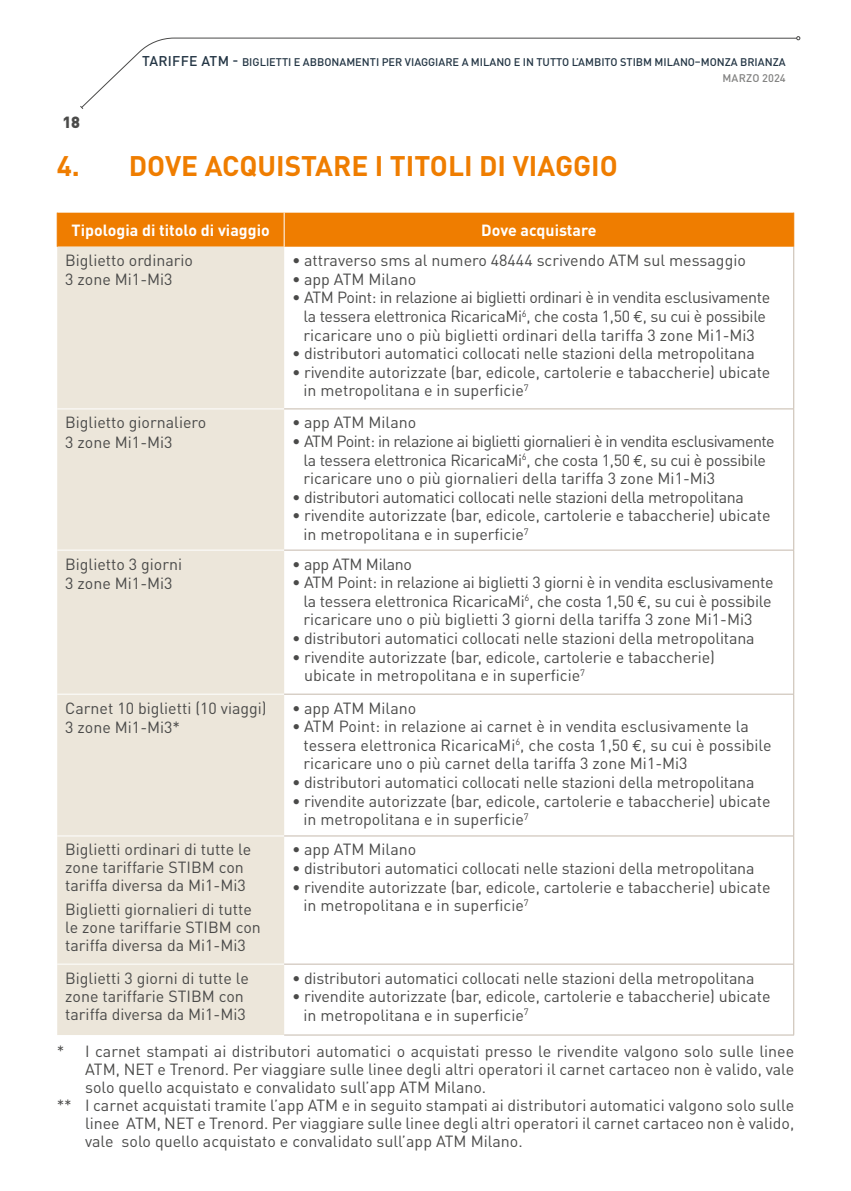
<style>
.page{position:relative;width:851px;height:1191px;background:#fff}
.page>*{position:absolute;margin:0;border:0;box-sizing:border-box;transform-origin:0 0}
.t1{font:700 28px "DIN Pro";color:#ef7d00}
.t2{font:16px/18.6px "DIN Pro";letter-spacing:-.005em;color:#4a4a49}
.t3{font:700 16px "DIN Pro";color:#fff}
.t4{font:900 16px "DIN Pro";color:#4a4a49}
.t5{font:500 11px "DIN Pro";color:#243645}
.t6{font:500 11px "DIN Pro";letter-spacing:.02em;color:#838382}
.s1{font-size:14px}
.s2{font-family:"Euro Mono"}
</style>
<div class="page">
<div style="left:58px;top:213px;width:735px;height:34px;background:#ef7d00"></div>
<div style="left:57px;top:247px;width:227px;height:788px;background:#ece6da"></div>
<hr style="left:283px;top:213px;width:1px;height:34px;background:#fff">
<hr style="left:57px;top:213px;width:1px;height:34px;background:#ef7d00">
<hr style="left:793px;top:213px;width:1px;height:34px;background:#ef7d00">
<hr style="left:57px;top:408px;width:227px;height:1px;background:#fff">
<hr style="left:57px;top:550px;width:227px;height:1px;background:#fff">
<hr style="left:57px;top:694px;width:227px;height:1px;background:#fff">
<hr style="left:57px;top:835px;width:227px;height:1px;background:#fff">
<hr style="left:57px;top:963px;width:227px;height:1px;background:#fff">
<hr style="left:793px;top:247px;width:1px;height:161px;background:#c5b9ac">
<hr style="left:284px;top:408px;width:510px;height:1px;background:#c5b9ac">
<hr style="left:793px;top:409px;width:1px;height:141px;background:#c5b9ac">
<hr style="left:284px;top:550px;width:510px;height:1px;background:#c5b9ac">
<hr style="left:793px;top:550px;width:1px;height:144px;background:#c5b9ac">
<hr style="left:284px;top:694px;width:510px;height:1px;background:#c5b9ac">
<hr style="left:793px;top:694px;width:1px;height:141px;background:#c5b9ac">
<hr style="left:284px;top:835px;width:510px;height:1px;background:#c5b9ac">
<hr style="left:793px;top:836px;width:1px;height:127px;background:#c5b9ac">
<hr style="left:284px;top:963px;width:510px;height:1px;background:#c5b9ac">
<hr style="left:793px;top:964px;width:1px;height:70px;background:#c5b9ac">
<hr style="left:284px;top:1034px;width:510px;height:1px;background:#c5b9ac">
<svg style="left:83px;top:37px;width:713px;height:69px"></svg>
<svg style="left:80px;top:105px;width:4px;height:4px"></svg>
<svg style="left:796px;top:36px;width:4px;height:4px"></svg>
<p class="t5" style="left:142px;top:53px;width:645px"><span class="s1">TARIFFE ATM -</span> BIGLIETTI E ABBONAMENTI PER VIAGGIARE A MILANO E IN TUTTO L’AMBITO STIBM MILANO–MONZA BRIANZA</p>
<p class="t4" style="left:62px;top:108px;width:19px">18</p>
<h1 class="t1" style="left:57px;top:142px;width:562px">4. DOVE ACQUISTARE I TITOLI DI VIAGGIO</h1>
<p class="t6" style="left:722px;top:69px;width:65px">MARZO 2024</p>
<p class="t3" style="left:72px;top:217px;width:200px">Tipologia di titolo di viaggio</p>
<p class="t3" style="left:481px;top:217px;width:117px">Dove acquistare</p>
<p class="t2" style="left:65px;top:249px;width:129px;line-height:19.2px">Biglietto ordinario<br>3 zone Mi1-Mi3</p>
<p class="t2" style="left:292px;top:249px;width:455px">• attraverso sms al numero 48444 scrivendo ATM sul messaggio</p>
<p class="t2" style="left:292px;top:268px;width:126px">• app ATM Milano</p>
<p class="t2" style="left:292px;top:287px;width:479px;text-align:center">• ATM Point: in relazione ai biglietti ordinari è in vendita esclusivamente la tessera elettronica RicaricaMi<sup>6</sup>, che costa 1,50 <span class="s2">€</span>, su cui è possibile ricaricare uno o più biglietti ordinari della tariffa 3 zone Mi1-Mi3</p>
<p class="t2" style="left:292px;top:342px;width:464px">• distributori automatici collocati nelle stazioni della metropolitana</p>
<p class="t2" style="left:303px;top:361px;width:468px;text-indent:-11px">• rivendite autorizzate (bar, edicole, cartolerie e tabaccherie) ubicate in metropolitana e in superficie<sup>7</sup></p>
<p class="t2" style="left:65px;top:411px;width:142px;line-height:19.2px">Biglietto giornaliero<br>3 zone Mi1-Mi3</p>
<p class="t2" style="left:292px;top:411px;width:125px">• app ATM Milano</p>
<p class="t2" style="left:303px;top:430px;width:472px;text-indent:-11px">• ATM Point: in relazione ai biglietti giornalieri è in vendita esclusivamente la tessera elettronica RicaricaMi<sup>6</sup>, che costa 1,50 <span class="s2">€</span>, su cui è possibile ricaricare uno o più giornalieri della tariffa 3 zone Mi1-Mi3</p>
<p class="t2" style="left:292px;top:486px;width:453px">• distributori automatici collocati nelle stazioni della metropolitana</p>
<p class="t2" style="left:303px;top:505px;width:468px;text-indent:-11px">• rivendite autorizzate (bar, edicole, cartolerie e tabaccherie) ubicate in metropolitana e in superficie<sup>7</sup></p>
<p class="t2" style="left:65px;top:552px;width:118px;line-height:19.2px">Biglietto 3 giorni<br>3 zone Mi1-Mi3</p>
<p class="t2" style="left:292px;top:553px;width:121px">• app ATM Milano</p>
<p class="t2" style="left:303px;top:571px;width:471px;text-align:justify;text-indent:-11px">• ATM Point: in relazione ai biglietti 3 giorni è in vendita esclusivamente la tessera elettronica RicaricaMi<sup>6</sup>, che costa 1,50 <span class="s2">€</span>, su cui è possibile ricaricare uno o più biglietti 3 giorni della tariffa 3 zone Mi1-Mi3</p>
<p class="t2" style="left:292px;top:627px;width:464px">• distributori automatici collocati nelle stazioni della metropolitana</p>
<p class="t2" style="left:304px;top:646px;width:412px;text-indent:-12px">• rivendite autorizzate (bar, edicole, cartolerie e tabaccherie) ubicate in metropolitana e in superficie<sup>7</sup></p>
<p class="t2" style="left:65px;top:696px;width:203px;line-height:19.2px">Carnet 10 biglietti (10 viaggi)<br>3 zone Mi1-Mi3*</p>
<p class="t2" style="left:292px;top:697px;width:126px">• app ATM Milano</p>
<p class="t2" style="left:303px;top:715px;width:469px;text-indent:-11px">• ATM Point: in relazione ai carnet è in vendita esclusivamente la tessera elettronica RicaricaMi<sup>6</sup>, che costa 1,50 <span class="s2">€</span>, su cui è possibile ricaricare uno o più carnet della tariffa 3 zone Mi1-Mi3</p>
<p class="t2" style="left:292px;top:771px;width:464px">• distributori automatici collocati nelle stazioni della metropolitana</p>
<p class="t2" style="left:303px;top:790px;width:468px;text-indent:-11px">• rivendite autorizzate (bar, edicole, cartolerie e tabaccherie) ubicate in metropolitana e in superficie<sup>7</sup></p>
<p class="t2" style="left:65px;top:839px;width:187px;line-height:18px">Biglietti ordinari di tutte le zone tariffarie STIBM con tariffa diversa da Mi1-Mi3</p>
<p class="t2" style="left:65px;top:898px;width:197px;line-height:18px">Biglietti giornalieri di tutte le zone tariffarie STIBM con tariffa diversa da Mi1-Mi3</p>
<p class="t2" style="left:292px;top:838px;width:126px">• app ATM Milano</p>
<p class="t2" style="left:292px;top:857px;width:464px">• distributori automatici collocati nelle stazioni della metropolitana</p>
<p class="t2" style="left:303px;top:876px;width:468px;text-indent:-11px">• rivendite autorizzate (bar, edicole, cartolerie e tabaccherie) ubicate in metropolitana e in superficie<sup>7</sup></p>
<p class="t2" style="left:65px;top:967px;width:185px;line-height:18px">Biglietti 3 giorni di tutte le zone tariffarie STIBM con tariffa diversa da Mi1-Mi3</p>
<p class="t2" style="left:292px;top:967px;width:464px">• distributori automatici collocati nelle stazioni della metropolitana</p>
<p class="t2" style="left:303px;top:985px;width:468px;text-indent:-11px">• rivendite autorizzate (bar, edicole, cartolerie e tabaccherie) ubicate in metropolitana e in superficie<sup>7</sup></p>
<p class="t2" style="left:57px;top:1040px;width:739px">* I carnet stampati ai distributori automatici o acquistati presso le rivendite valgono solo sulle linee</p>
<p class="t2" style="left:85px;top:1058px;width:710px">ATM, NET e Trenord. Per viaggiare sulle linee degli altri operatori il carnet cartaceo non è valido, vale</p>
<p class="t2" style="left:85px;top:1076px;width:402px">solo quello acquistato e convalidato sull’app ATM Milano.</p>
<p class="t2" style="left:57px;top:1094px;width:739px">** I carnet acquistati tramite l’app ATM e in seguito stampati ai distributori automatici valgono solo sulle</p>
<p class="t2" style="left:85px;top:1112px;width:710px">linee ATM, NET e Trenord. Per viaggiare sulle linee degli altri operatori il carnet cartaceo non è valido,</p>
<p class="t2" style="left:85px;top:1130px;width:439px">vale solo quello acquistato e convalidato sull’app ATM Milano.</p>
</div>
